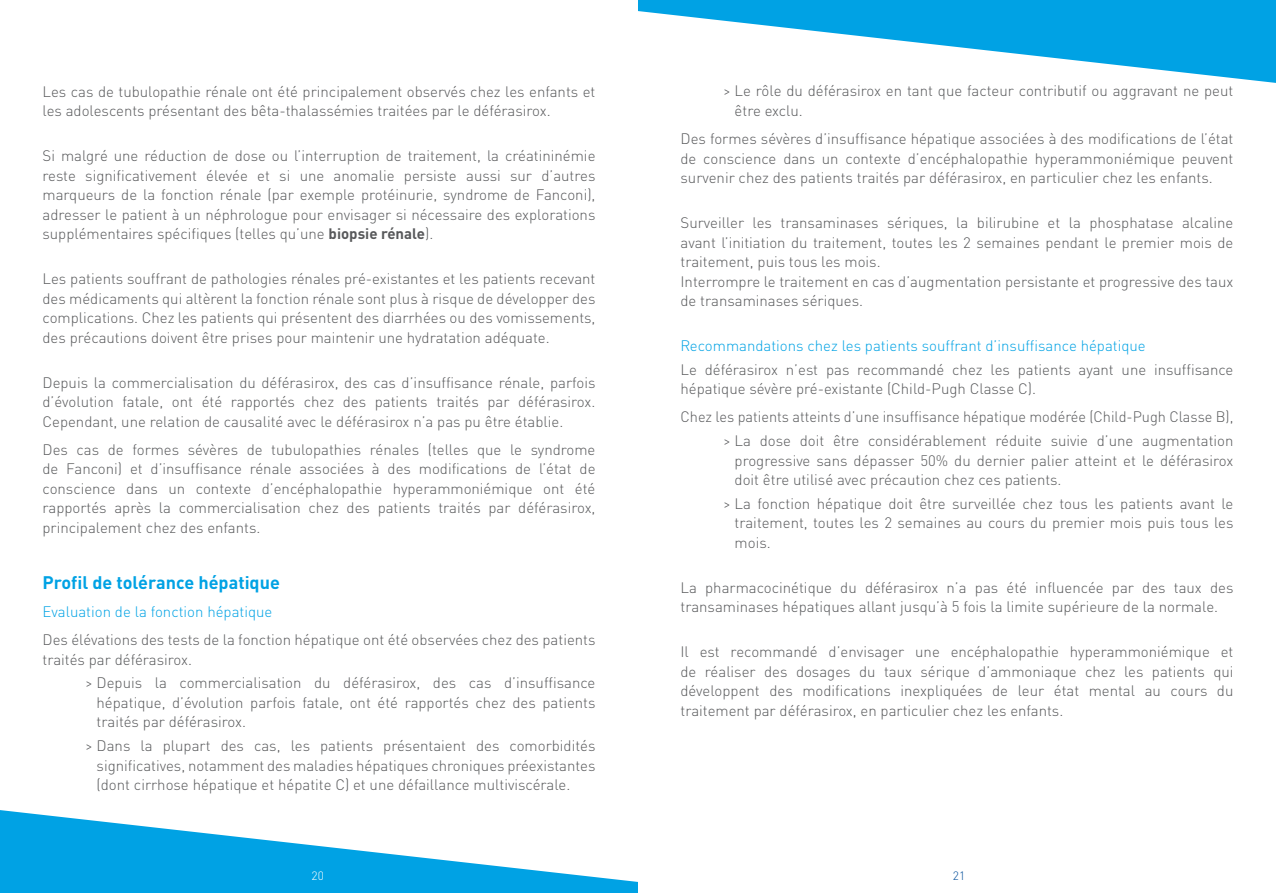
<style>
.page{position:relative;width:1276px;height:893px;background:#fff}
.page>*{position:absolute;margin:0;border:0;box-sizing:border-box;transform-origin:0 0}
.t1{font:700 18px "DINOT";color:#00a2e4}
.t2{font:300 15px/19.5px "DINOT";color:#57585a;text-align:justify}
.t3{font:300 15px "DINOT";color:#00a2e4}
.t4{font:300 12px "DINOT";color:#fff}
.t5{font:300 12px "DINOT";color:#014d9a}
.s1{font-weight:700}
</style>
<div class="page">
<svg style="left:0;top:810px;width:638px;height:83px;fill:#00a2e4"></svg>
<svg style="left:638px;top:0;width:638px;height:83px;fill:#00a2e4"></svg>
<p class="t2" style="left:43px;top:81px;width:554px">Les cas de tubulopathie rénale ont été principalement observés chez les enfants et les adolescents présentant des bêta-thalassémies traitées par le déférasirox.</p>
<p class="t2" style="left:43px;top:146px;width:554px">Si malgré une réduction de dose ou l’interruption de traitement, la créatininémie reste significativement élevée et si une anomalie persiste aussi sur d’autres marqueurs de la fonction rénale (par exemple protéinurie, syndrome de Fanconi), adresser le patient à un néphrologue pour envisager si nécessaire des explorations supplémentaires spécifiques (telles qu’une <span class="s1">biopsie rénale</span>).</p>
<p class="t2" style="left:43px;top:269px;width:554px">Les patients souffrant de pathologies rénales pré-existantes et les patients recevant des médicaments qui altèrent la fonction rénale sont plus à risque de développer des complications. Chez les patients qui présentent des diarrhées ou des vomissements, des précautions doivent être prises pour maintenir une hydratation adéquate.</p>
<p class="t2" style="left:43px;top:372px;width:554px">Depuis la commercialisation du déférasirox, des cas d’insuffisance rénale, parfois d’évolution fatale, ont été rapportés chez des patients traités par déférasirox.<br>Cependant, une relation de causalité avec le déférasirox n’a pas pu être établie.</p>
<p class="t2" style="left:43px;top:439px;width:554px">Des cas de formes sévères de tubulopathies rénales (telles que le syndrome de Fanconi) et d’insuffisance rénale associées à des modifications de l’état de conscience dans un contexte d’encéphalopathie hyperammoniémique ont été rapportés après la commercialisation chez des patients traités par déférasirox, principalement chez des enfants.</p>
<p class="t1" style="left:43px;top:571px;width:239px">Profil de tolérance hépatique</p>
<p class="t3" style="left:43px;top:602px;width:231px">Evaluation de la fonction hépatique</p>
<p class="t2" style="left:43px;top:630px;width:554px">Des élévations des tests de la fonction hépatique ont été observées chez des patients traités par déférasirox.</p>
<p class="t2" style="left:97px;top:673px;width:500px;text-indent:-12px">&gt; Depuis la commercialisation du déférasirox, des cas d’insuffisance hépatique, d’évolution parfois fatale, ont été rapportés chez des patients traités par déférasirox.</p>
<p class="t2" style="left:97px;top:736px;width:500px;text-indent:-12px">&gt; Dans la plupart des cas, les patients présentaient des comorbidités significatives, notamment des maladies hépatiques chroniques préexistantes (dont cirrhose hépatique et hépatite C) et une défaillance multiviscérale.</p>
<p class="t2" style="left:734px;top:81px;width:500px;text-indent:-12px">&gt; Le rôle du déférasirox en tant que facteur contributif ou aggravant ne peut être exclu.</p>
<p class="t2" style="left:680px;top:129px;width:554px">Des formes sévères d’insuffisance hépatique associées à des modifications de l’état de conscience dans un contexte d’encéphalopathie hyperammoniémique peuvent survenir chez des patients traités par déférasirox, en particulier chez les enfants.</p>
<p class="t2" style="left:680px;top:213px;width:554px;text-align:left">Surveiller les transaminases sériques, la bilirubine et la phosphatase alcaline avant l’initiation du traitement, toutes les 2 semaines pendant le premier mois de traitement, puis tous les mois.<br>Interrompre le traitement en cas d’augmentation persistante et progressive des taux de transaminases sériques.</p>
<p class="t3" style="left:680px;top:336px;width:467px">Recommandations chez les patients souffrant d’insuffisance hépatique</p>
<p class="t2" style="left:680px;top:359px;width:554px">Le déférasirox n’est pas recommandé chez les patients ayant une insuffisance hépatique sévère pré-existante (Child-Pugh Classe C).</p>
<p class="t2" style="left:680px;top:405px;width:554px;line-height:23.7px;text-align:right">Chez les patients atteints d’une insuffisance hépatique modérée (Child-Pugh Classe B), &gt; La dose doit être considérablement réduite suivie d’une augmentation</p>
<p class="t2" style="left:734px;top:450px;width:500px">progressive sans dépasser 50% du dernier palier atteint et le déférasirox doit être utilisé avec précaution chez ces patients.</p>
<p class="t2" style="left:734px;top:493px;width:500px;text-indent:-12px">&gt; La fonction hépatique doit être surveillée chez tous les patients avant le traitement, toutes les 2 semaines au cours du premier mois puis tous les mois.</p>
<p class="t2" style="left:680px;top:577px;width:554px">La pharmacocinétique du déférasirox n’a pas été influencée par des taux des transaminases hépatiques allant jusqu’à 5 fois la limite supérieure de la normale.</p>
<p class="t2" style="left:680px;top:642px;width:554px">Il est recommandé d’envisager une encéphalopathie hyperammoniémique et de réaliser des dosages du taux sérique d’ammoniaque chez les patients qui développent des modifications inexpliquées de leur état mental au cours du traitement par déférasirox, en particulier chez les enfants.</p>
<p class="t4" style="left:311px;top:869px;width:14px">20</p>
<p class="t5" style="left:953px;top:869px;width:14px">21</p>
</div>
